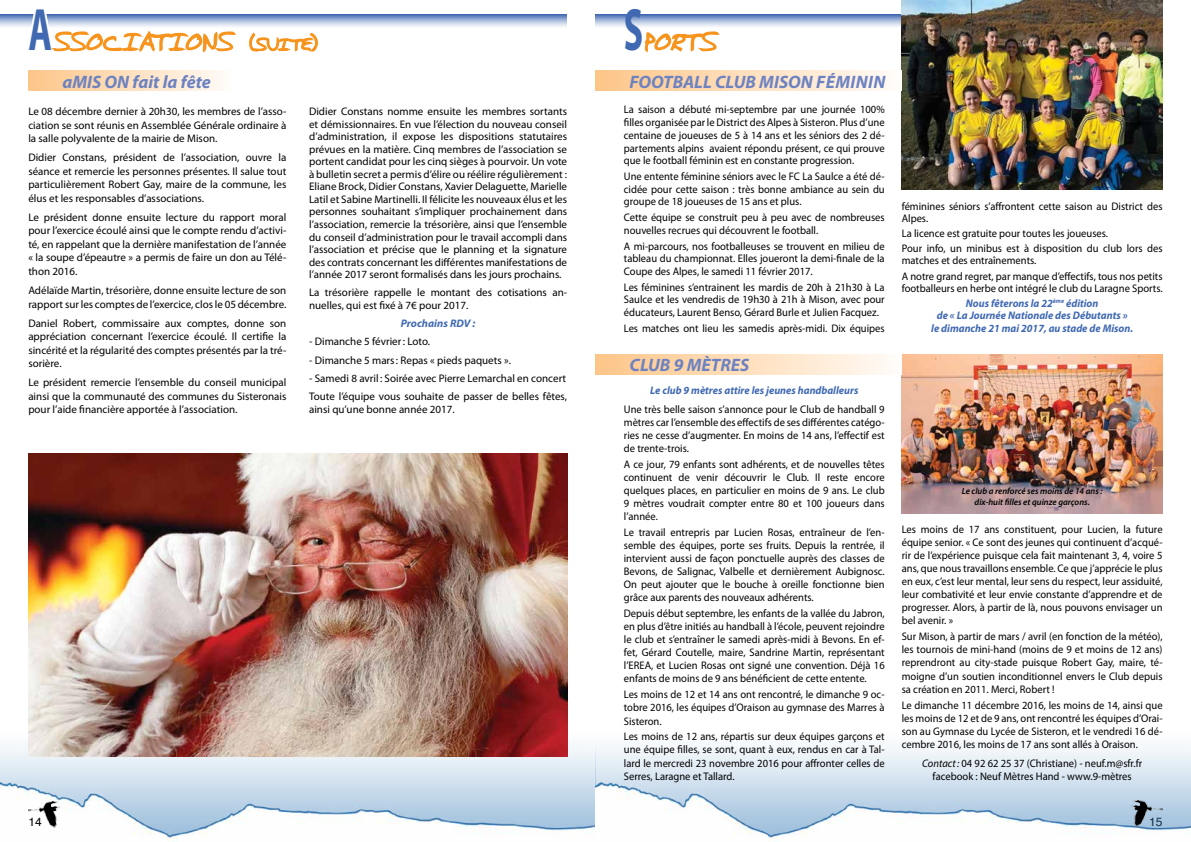
<style>
.page{position:relative;width:1191px;height:842px;background:#fff}
.page>*{position:absolute;margin:0;border:0;box-sizing:border-box;transform-origin:0 0}
.t1{font:700 60.1px "Myriad Pro";color:#4069b2;scale:.6 1}
.t2{font:italic 700 18px "Myriad Pro";color:#6d83c1}
.t3{font:12px "Helvetica";color:#000}
.t4{font:11px/13.1px "Myriad Pro";color:#000;text-align:justify;scale:.96 1}
.t5{font:11px/13.5px "Myriad Pro";color:#000;text-align:justify}
.t6{font:italic 700 11px/12.3px "Myriad Pro";color:#4069b2;text-align:center;scale:.96 1}
.t7{font:italic 700 11px "Myriad Pro";color:#4069b2}
.t8{font:italic 600 9px/10.8px "Myriad Pro";color:#000;text-align:center}
.s1{font-weight:700;font-style:italic;color:#4069b2}
.s2{font-style:italic}
</style>
<div class="page">
<img style="left:0;top:731px;width:1191px;height:110px">
<img style="left:1128px;top:800px;width:34px;height:26px">
<img style="left:28px;top:801px;width:34px;height:26px">
<svg style="left:0;top:14px;width:567px;height:13px;background:#a2b6d9"></svg>
<div style="left:28px;top:71px;width:203px;height:20px;background:linear-gradient(to right,#fdc587,#fffbf7)"></div>
<svg style="left:24px;top:14px;width:214px;height:39px"></svg>
<svg style="left:249px;top:32px;width:69px;height:20px"></svg>
<img style="left:28px;top:454px;width:539px;height:302px">
<svg style="left:644px;top:31px;width:76px;height:22px"></svg>
<svg style="left:595px;top:14px;width:306px;height:13px;background:#a2b6d9"></svg>
<img style="left:901px;top:0;width:261px;height:190px">
<div style="left:595px;top:71px;width:306px;height:20px;background:linear-gradient(to right,#fdc587,#fffbf7)"></div>
<img style="left:901px;top:354px;width:261px;height:159px">
<div style="left:595px;top:354px;width:306px;height:20px;background:linear-gradient(to right,#fdc587,#fffbf7)"></div>
<h1 class="t1" style="left:28px;top:-9px;width:38px">A</h1>
<h1 class="t1" style="left:624px;top:-9px;width:34px">S</h1>
<h2 class="t2" style="left:62px;top:70px;width:150px">aMIS ON fait la fête</h2>
<p class="t5" style="left:28px;top:105px;width:259px">Le 08 décembre dernier à 20h30, les membres de l’asso&shy;ciation se sont réunis en Assemblée Générale ordinaire à la salle polyvalente de la mairie de Mison.</p>
<p class="t5" style="left:28px;top:151px;width:259px">Didier Constans, président de l’association, ouvre la séance et remercie les personnes présentes. Il salue tout particulièrement Robert Gay, maire de la commune, les élus et les responsables d’associations.</p>
<p class="t5" style="left:28px;top:210px;width:259px">Le président donne ensuite lecture du rapport moral pour l’exercice écoulé ainsi que le compte rendu d’activi&shy;té, en rappelant que la dernière manifestation de l’année « la soupe d’épeautre » a permis de faire un don au Télé&shy;thon 2016.</p>
<p class="t5" style="left:28px;top:283px;width:259px">Adélaïde Martin, trésorière, donne ensuite lecture de son rapport sur les comptes de l’exercice, clos le 05 décembre.</p>
<p class="t5" style="left:28px;top:316px;width:259px">Daniel Robert, commissaire aux comptes, donne son appréciation concernant l’exercice écoulé. Il certifie la sincérité et la régularité des comptes présentés par la tré&shy;sorière.</p>
<p class="t5" style="left:28px;top:376px;width:259px">Le président remercie l’ensemble du conseil municipal ainsi que la communauté des communes du Sisteronais pour l’aide financière apportée à l’association.</p>
<p class="t5" style="left:309px;top:105px;width:259px;line-height:12.5px">Didier Constans nomme ensuite les membres sortants et démissionnaires. En vue l’élection du nouveau conseil d’administration, il expose les dispositions statutaires prévues en la matière. Cinq membres de l’association se portent candidat pour les cinq sièges à pourvoir. Un vote à bulletin secret a permis d’élire ou réélire régulièrement :<br>Eliane Brock, Didier Constans, Xavier Delaguette, Marielle Latil et Sabine Martinelli. Il félicite les nouveaux élus et les personnes souhaitant s’impliquer prochainement dans l’association, remercie la trésorière, ainsi que l’ensemble du conseil d’administration pour le travail accompli dans l’association et précise que le planning et la signature des contrats concernant les différentes manifestations de l’année 2017 seront formalisés dans les jours prochains.</p>
<p class="t5" style="left:309px;top:286px;width:259px;line-height:12.5px">La trésorière rappelle le montant des cotisations an&shy;nuelles, qui est fixé à 7€ pour 2017.</p>
<p class="t7" style="left:401px;top:316px;width:76px">Prochains RDV :</p>
<p class="t5" style="left:309px;top:335px;width:122px">- Dimanche 5 février: Loto.</p>
<p class="t5" style="left:309px;top:353px;width:203px">- Dimanche 5 mars: Repas « pieds paquets ».</p>
<p class="t5" style="left:309px;top:369px;width:259px;line-height:18.2px">- Samedi 8 avril : Soirée avec Pierre Lemarchal en concert<br>Toute l’équipe vous souhaite de passer de belles fêtes,</p>
<p class="t5" style="left:309px;top:402px;width:147px">ainsi qu’une bonne année 2017.</p>
<h2 class="t2" style="left:629px;top:70px;width:217px">FOOTBALL CLUB MISON féminin</h2>
<p class="t4" style="left:624px;top:103px;width:273px;line-height:12.8px">La saison a débuté mi-septembre par une journée 100% filles organisée par le District des Alpes à Sisteron. Plus d’une centaine de joueuses de 5 à 14 ans et les séniors des 2 dé&shy;partements alpins avaient répondu présent, ce qui prouve que le football féminin est en constante progression.</p>
<p class="t4" style="left:624px;top:170px;width:273px;line-height:12.8px">Une entente féminine séniors avec le FC La Saulce a été dé&shy;cidée pour cette saison : très bonne ambiance au sein du groupe de 18 joueuses de 15 ans et plus.</p>
<p class="t4" style="left:624px;top:211px;width:273px;line-height:12.8px">Cette équipe se construit peu à peu avec de nombreuses nouvelles recrues qui découvrent le football.</p>
<p class="t4" style="left:624px;top:239px;width:273px;line-height:12.8px">A mi-parcours, nos footballeuses se trouvent en milieu de tableau du championnat. Elles joueront la demi-finale de la Coupe des Alpes, le samedi 11 février 2017.</p>
<p class="t4" style="left:624px;top:280px;width:273px;line-height:12.8px">Les féminines s’entrainent les mardis de 20h à 21h30 à La Saulce et les vendredis de 19h30 à 21h à Mison, avec pour éducateurs, Laurent Benso, Gérard Burle et Julien Facquez.</p>
<p class="t4" style="left:624px;top:321px;width:273px">Les matches ont lieu les samedis après-midi. Dix équipes</p>
<h2 class="t2" style="left:629px;top:353px;width:121px">CLUB 9 MÈTRES</h2>
<p class="t6" style="left:650px;top:384px;width:218px">Le club 9 mètres attire les jeunes handballeurs</p>
<p class="t4" style="left:624px;top:402px;width:273px">Une très belle saison s’annonce pour le Club de handball 9 mètres car l’ensemble des effectifs de ses différentes catégo&shy;ries ne cesse d’augmenter. En moins de 14 ans, l’effectif est de trente-trois.</p>
<p class="t4" style="left:624px;top:457px;width:273px">A ce jour, 79 enfants sont adhérents, et de nouvelles têtes continuent de venir découvrir le Club. Il reste encore quelques places, en particulier en moins de 9 ans. Le club 9 mètres voudrait compter entre 80 et 100 joueurs dans l’année.</p>
<p class="t4" style="left:624px;top:525px;width:273px">Le travail entrepris par Lucien Rosas, entraîneur de l’en&shy;semble des équipes, porte ses fruits. Depuis la rentrée, il intervient aussi de façon ponctuelle auprès des classes de Bevons, de Salignac, Valbelle et dernièrement Aubignosc.<br>On peut ajouter que le bouche à oreille fonctionne bien grâce aux parents des nouveaux adhérents.</p>
<p class="t4" style="left:624px;top:607px;width:273px">Depuis début septembre, les enfants de la vallée du Jabron, en plus d’être initiés au handball à l’école, peuvent rejoindre le club et s’entraîner le samedi après-midi à Bevons. En ef&shy;fet, Gérard Coutelle, maire, Sandrine Martin, représentant l’EREA, et Lucien Rosas ont signé une convention. Déjà 16 enfants de moins de 9 ans bénéficient de cette entente.</p>
<p class="t4" style="left:624px;top:688px;width:273px">Les moins de 12 et 14 ans ont rencontré, le dimanche 9 oc&shy;tobre 2016, les équipes d’Oraison au gymnase des Marres à Sisteron.</p>
<p class="t4" style="left:624px;top:730px;width:273px">Les moins de 12 ans, répartis sur deux équipes garçons et une équipe filles, se sont, quant à eux, rendus en car à Tal&shy;lard le mercredi 23 novembre 2016 pour affronter celles de Serres, Laragne et Tallard.</p>
<p class="t4" style="left:901px;top:199px;width:273px;line-height:12.3px">féminines séniors s’affrontent cette saison au District des<br>Alpes.</p>
<p class="t4" style="left:901px;top:226px;width:273px;line-height:15.1px">La licence est gratuite pour toutes les joueuses.<br>Pour info, un minibus est à disposition du club lors des</p>
<p class="t4" style="left:901px;top:253px;width:273px;line-height:15.1px">matches et des entraînements.<br>A notre grand regret, par manque d’effectifs, tous nos petits</p>
<p class="t4" style="left:901px;top:280px;width:273px;line-height:15.1px;text-align:center">footballeurs en herbe ont intégré le club du Laragne Sports.<br><span class="s1">Nous fêterons la 22</span><sup>ème</sup> <span class="s1">édition</span></p>
<p class="t6" style="left:931px;top:309px;width:212px">de « La Journée Nationale des Débutants »<br>le dimanche 21 mai 2017, au stade de Mison.</p>
<p class="t8" style="left:961px;top:486px;width:142px">Le club a renforcé ses moins de 14 ans : dix-huit filles et quinze garçons.</p>
<p class="t4" style="left:901px;top:522px;width:273px">Les moins de 17 ans constituent, pour Lucien, la future équipe senior. « Ce sont des jeunes qui continuent d’acqué&shy;rir de l’expérience puisque cela fait maintenant 3, 4, voire 5 ans, que nous travaillons ensemble. Ce que j’apprécie le plus en eux, c’est leur mental, leur sens du respect, leur assiduité, leur combativité et leur envie constante d’apprendre et de progresser. Alors, à partir de là, nous pouvons envisager un bel avenir. »</p>
<p class="t4" style="left:901px;top:630px;width:273px">Sur Mison, à partir de mars / avril (en fonction de la météo), les tournois de mini-hand (moins de 9 et moins de 12 ans) reprendront au city-stade puisque Robert Gay, maire, té&shy;moigne d’un soutien inconditionnel envers le Club depuis sa création en 2011. Merci, Robert !</p>
<p class="t4" style="left:901px;top:698px;width:273px">Le dimanche 11 décembre 2016, les moins de 14, ainsi que les moins de 12 et de 9 ans, ont rencontré les équipes d’Orai&shy;son au Gymnase du Lycée de Sisteron, et le vendredi 16 dé&shy;cembre 2016, les moins de 17 ans sont allés à Oraison.</p>
<p class="t4" style="left:922px;top:756px;width:231px;text-align:center"><span class="s2">Contact:</span> 04 92 62 25 37 (Christiane) - neuf.m@sfr.fr facebook : Neuf Mètres Hand - www.9-mètres</p>
<p class="t3" style="left:28px;top:814px;width:15px">14</p>
<p class="t3" style="left:1149px;top:814px;width:15px">15</p>
</div>
